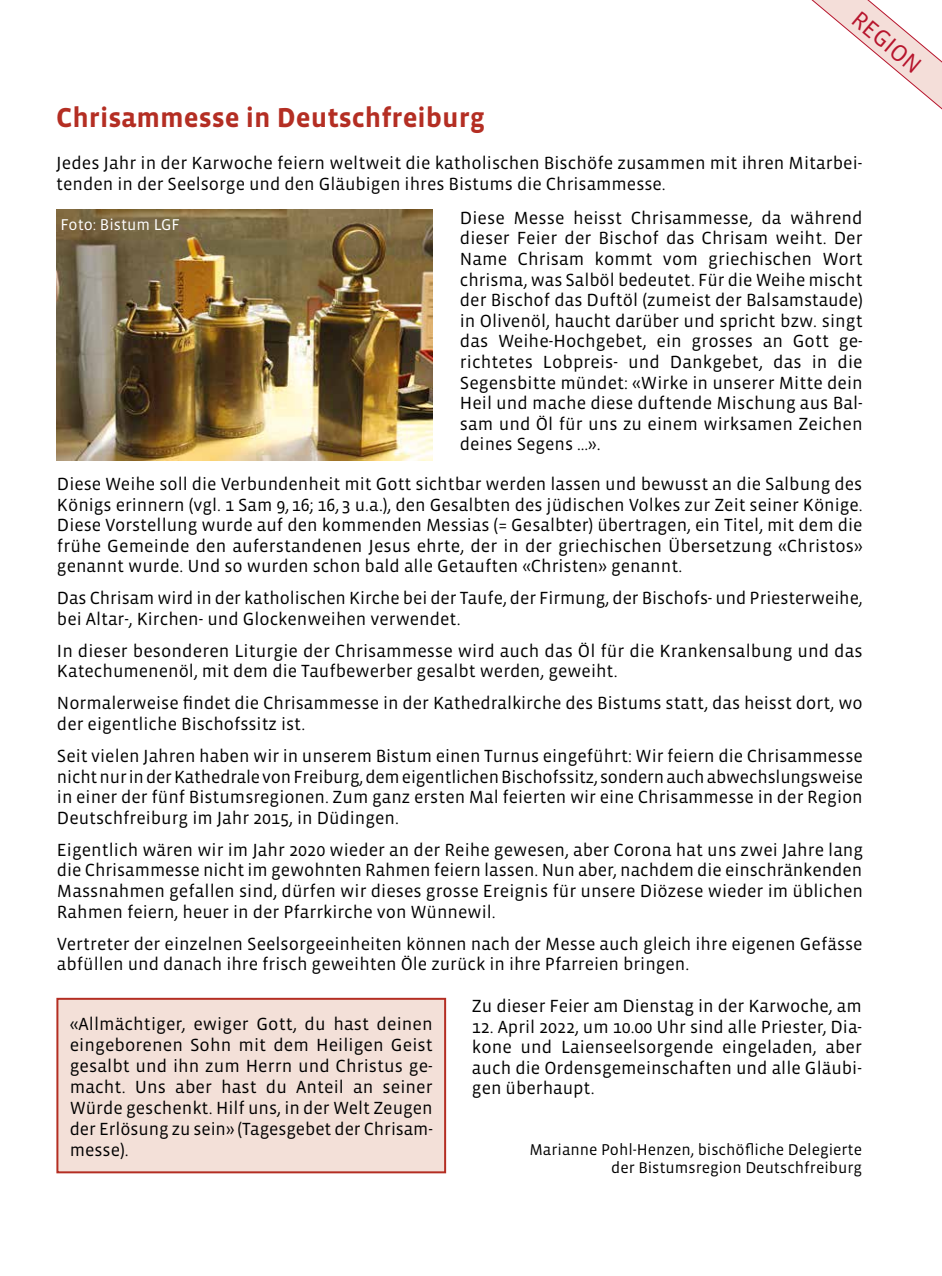
<style>
.page{position:relative;width:942px;height:1276px;background:#fff}
.page>*{position:absolute;margin:0;border:0;box-sizing:border-box;transform-origin:0 0}
.t1{font:700 28px "Vista Sans";color:#b42e23}
.t2{font:24px "Vista Sans";color:#b7142c}
.t3{font:18px/20.6px "Vista Sans";color:#000;text-align:justify}
.t4{font:16px/18px "Vista Sans";color:#000;text-align:right}
.t5{font:16px "Vista Sans";color:#fff}
</style>
<div class="page">
<img style="left:56px;top:210px;width:376px;height:250px">
<svg style="left:811px;top:0;width:130px;height:109px"></svg>
<div style="left:57px;top:999px;width:388px;height:173px;background:#f3e0d8"></div>
<div style="left:56px;top:998px;width:390px;height:175px;border:2px solid #b42e23"></div>
<h2 class="t2" style="left:862px;top:6px;width:84px;rotate:40deg">REGION</h2>
<h1 class="t1" style="left:56px;top:103px;width:430px">Chrisammesse in Deutschfreiburg</h1>
<p class="t3" style="left:56px;top:153px;width:807px">Jedes Jahr in der Karwoche feiern weltweit die katholischen Bischöfe zusammen mit ihren Mitarbei&shy;tenden in der Seelsorge und den Gläubigen ihres Bistums die Chrisammesse.</p>
<p class="t5" style="left:60px;top:216px;width:121px">Foto: Bistum LGF</p>
<p class="t3" style="left:459px;top:208px;width:404px">Diese Messe heisst Chrisammesse, da während dieser Feier der Bischof das Chrisam weiht. Der Name Chrisam kommt vom griechischen Wort chrisma, was Salböl bedeutet. Für die Weihe mischt der Bischof das Duftöl (zumeist der Balsamstaude) in Olivenöl, haucht darüber und spricht bzw. singt das Weihe-Hochgebet, ein grosses an Gott ge&shy;richtetes Lobpreis- und Dankgebet, das in die Segensbitte mündet: «Wirke in unserer Mitte dein Heil und mache diese duftende Mischung aus Bal&shy;sam und Öl für uns zu einem wirksamen Zeichen deines Segens …».</p>
<p class="t3" style="left:57px;top:474px;width:807px">Diese Weihe soll die Verbundenheit mit Gott sichtbar werden lassen und bewusst an die Salbung des Königs erinnern (vgl. 1 Sam 9, 16; 16, 3 u.a.), den Gesalbten des jüdischen Volkes zur Zeit seiner Könige.<br>Diese Vorstellung wurde auf den kommenden Messias (= Gesalbter) übertragen, ein Titel, mit dem die frühe Gemeinde den auferstandenen Jesus ehrte, der in der griechischen Übersetzung «Christos» genannt wurde. Und so wurden schon bald alle Getauften «Christen» genannt.</p>
<p class="t3" style="left:57px;top:588px;width:806px">Das Chrisam wird in der katholischen Kirche bei der Taufe, der Firmung, der Bischofs- und Priesterweihe, bei Altar-, Kirchen- und Glockenweihen verwendet.</p>
<p class="t3" style="left:57px;top:641px;width:806px">In dieser besonderen Liturgie der Chrisammesse wird auch das Öl für die Krankensalbung und das<br>Katechumenenöl, mit dem die Taufbewerber gesalbt werden, geweiht.</p>
<p class="t3" style="left:57px;top:693px;width:807px">Normalerweise findet die Chrisammesse in der Kathedralkirche des Bistums statt, das heisst dort, wo der eigentliche Bischofssitz ist.</p>
<p class="t3" style="left:57px;top:746px;width:807px">Seit vielen Jahren haben wir in unserem Bistum einen Turnus eingeführt: Wir feiern die Chrisammesse nicht nur in der Kathedrale von Freiburg, dem eigentlichen Bischofssitz, sondern auch abwechslungsweise in einer der fünf Bistumsregionen. Zum ganz ersten Mal feierten wir eine Chrisammesse in der Region Deutschfreiburg im Jahr 2015, in Düdingen.</p>
<p class="t3" style="left:57px;top:840px;width:807px">Eigentlich wären wir im Jahr 2020 wieder an der Reihe gewesen, aber Corona hat uns zwei Jahre lang die Chrisammesse nicht im gewohnten Rahmen feiern lassen. Nun aber, nachdem die einschränkenden Massnahmen gefallen sind, dürfen wir dieses grosse Ereignis für unsere Diözese wieder im üblichen Rahmen feiern, heuer in der Pfarrkirche von Wünnewil.</p>
<p class="t3" style="left:57px;top:933px;width:806px">Vertreter der einzelnen Seelsorgeeinheiten können nach der Messe auch gleich ihre eigenen Gefässe abfüllen und danach ihre frisch geweihten Öle zurück in ihre Pfarreien bringen.</p>
<p class="t3" style="left:70px;top:1013px;width:364px">«Allmächtiger, ewiger Gott, du hast deinen eingeborenen Sohn mit dem Heiligen Geist gesalbt und ihn zum Herrn und Christus ge&shy;macht. Uns aber hast du Anteil an seiner Würde geschenkt. Hilf uns, in der Welt Zeugen der Erlösung zu sein» (Tagesgebet der Chrisam&shy;messe).</p>
<p class="t3" style="left:472px;top:996px;width:391px">Zu dieser Feier am Dienstag in der Karwoche, am</p>
<p class="t3" style="left:472px;top:1016px;width:391px">12. April 2022, um 10.00 Uhr sind alle Priester, Dia&shy;kone und Laienseelsorgende eingeladen, aber auch die Ordensgemeinschaften und alle Gläubi&shy;gen überhaupt.</p>
<p class="t4" style="left:529px;top:1141px;width:334px">Marianne Pohl-Henzen, bischöfliche Delegierte der Bistumsregion Deutschfreiburg</p>
</div>
